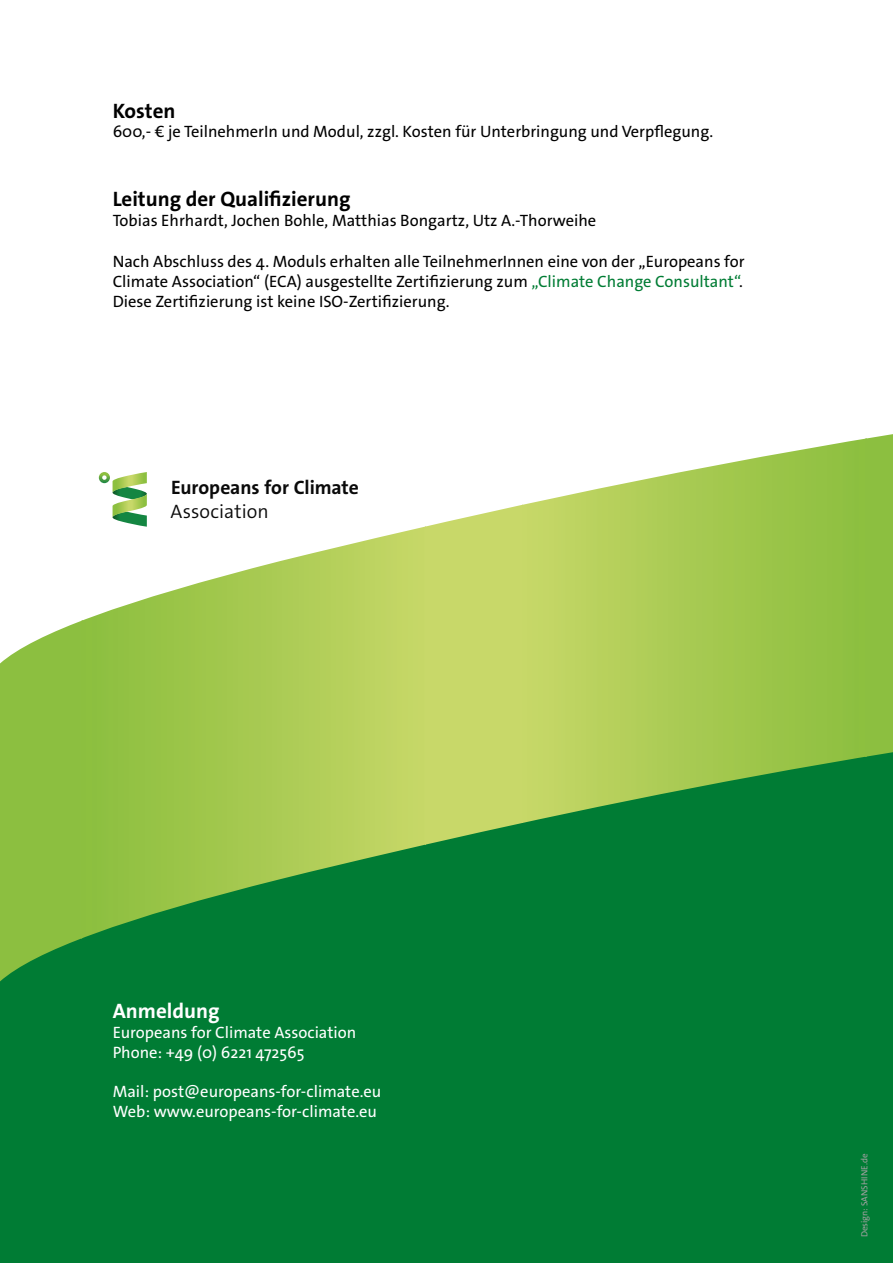
<style>
.page{position:relative;width:893px;height:1263px;background:#fff}
.page>*{position:absolute;margin:0;border:0;box-sizing:border-box;transform-origin:0 0}
.t1{font:700 21px "The Sans Os F";color:#000}
.t2{font:700 21px "The Sans Os F";color:#fff}
.t3{font:700 19.5px "The Sans Os F";letter-spacing:-.005em;color:#0a0a0a}
.t4{font:300 19.5px "The Sans Os F";letter-spacing:.005em;color:#0a0a0a}
.t5{font:16.5px/19.8px "The Sans Os F";color:#000;text-align:justify}
.t6{font:16.5px/19.8px "The Sans Os F";color:#fff}
.t7{font:9px "The Sans Os F";color:#a1a1a1}
.s1{color:#007c34}
</style>
<div class="page">
<div style="left:0;top:981px;width:893px;height:282px;background:#007c34"></div>
<svg style="left:0;top:434px;width:893px;height:547px"></svg>
<svg style="left:99px;top:472px;width:48px;height:55px"></svg>
<p class="t1" style="left:113px;top:97px;width:64px">Kosten</p>
<p class="t5" style="left:113px;top:122px;width:602px">600,- € je TeilnehmerIn und Modul, zzgl. Kosten für Unterbringung und Verpflegung.</p>
<p class="t1" style="left:113px;top:185px;width:239px">Leitung der Qualifizierung</p>
<p class="t5" style="left:113px;top:210px;width:485px">Tobias Ehrhardt, Jochen Bohle, Matthias Bongartz, Utz A.-Thorweihe</p>
<p class="t5" style="left:113px;top:252px;width:633px">Nach Abschluss des 4. Moduls erhalten alle TeilnehmerInnen eine von der „Europeans for Climate Association“ (ECA) ausgestellte Zertifizierung zum <span class="s1">„Climate Change Consultant“</span>.<br>Diese Zertifizierung ist keine ISO-Zertifizierung.</p>
<p class="t3" style="left:171px;top:475px;width:189px">Europeans for Climate</p>
<p class="t4" style="left:170px;top:498px;width:100px">Association</p>
<p class="t2" style="left:113px;top:997px;width:108px">Anmeldung</p>
<p class="t6" style="left:113px;top:1022px;width:245px">Europeans for Climate Association<br>Phone: +49 (0) 6221 472565</p>
<p class="t6" style="left:113px;top:1082px;width:270px">Mail: post@europeans-for-climate.eu<br>Web: www.europeans-for-climate.eu</p>
<p class="t7" style="left:859px;top:1237px;width:85px;rotate:-90deg">Design: SANSHINE.de</p>
</div>
